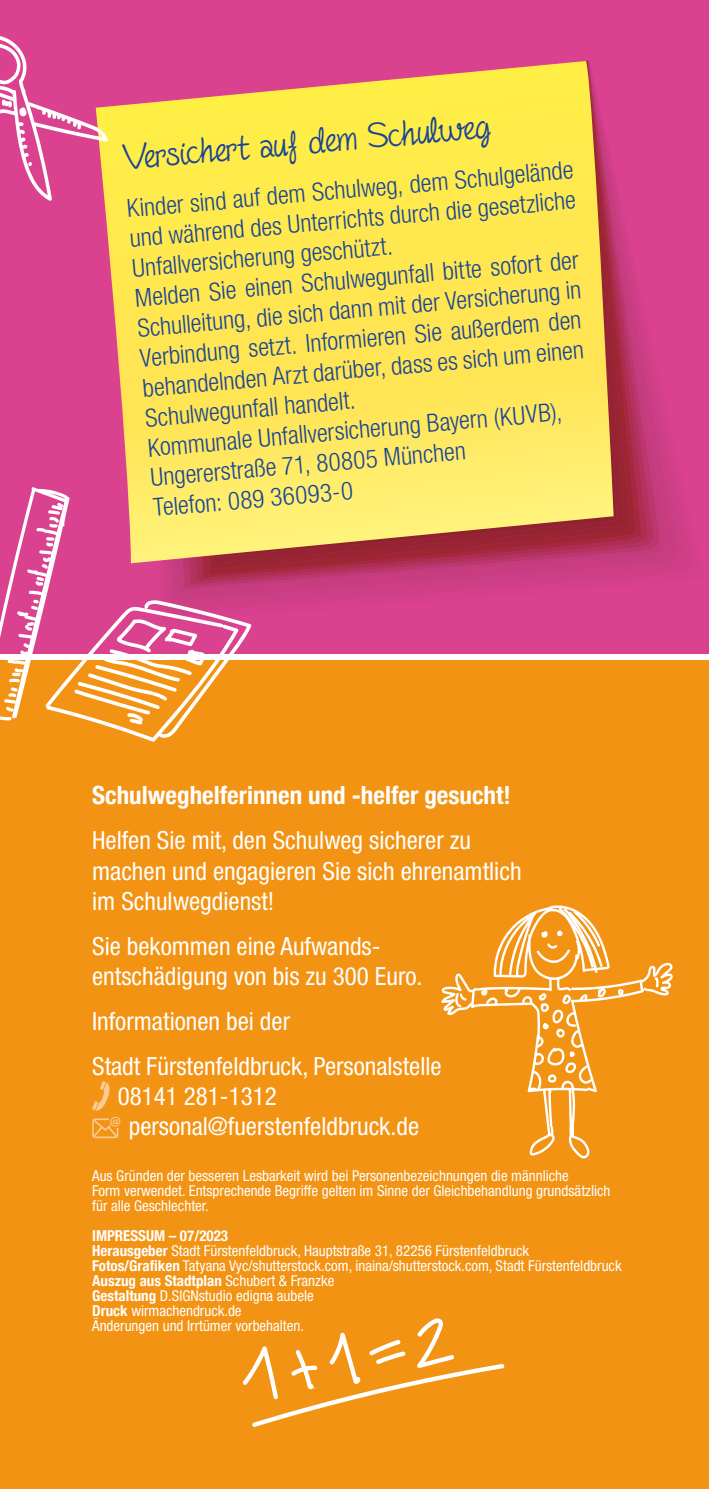
<style>
.page{position:relative;width:709px;height:1489px;background:#fff}
.page>*{position:absolute;margin:0;border:0;box-sizing:border-box;transform-origin:0 0}
.t1{font:40px "Fineliner Script";color:#194495}
.t2{font:300 condensed 25px/30px "Helvetica Neue LT Pro";color:#194495}
.t3{font:condensed 25px/30px "Helvetica Neue LT Pro";color:#fff}
.t4{font:700 condensed 25px "Helvetica Neue";color:#fff}
.t5{font:condensed 15px/15px "Helvetica Neue LT Pro";color:#fff}
.t6{font:700 condensed 15px "Helvetica Neue";color:#fff}
.s1{font-family:"Helvetica Neue";font-weight:700}
.s2{font-family:"Helvetica Neue LT Pro";font-weight:400}
</style>
<div class="page">
<div style="left:0;top:0;width:709px;height:653px;background:#da4290"></div>
<div style="left:0;top:660px;width:709px;height:828px;background:#f39313"></div>
<svg style="left:92px;top:1081px;width:18px;height:29px"></svg>
<svg style="left:92px;top:1117px;width:28px;height:21px"></svg>
<svg style="left:251px;top:273px;width:387px;height:301px"></svg>
<svg style="left:251px;top:243px;width:380px;height:325px;background:#ad2e53"></svg>
<svg style="left:104px;top:61px;width:509px;height:502px;background:#f7d257"></svg>
<svg style="left:243px;top:1318px;width:261px;height:108px"></svg>
<svg style="left:441px;top:905px;width:232px;height:253px"></svg>
<svg style="left:654px;top:976px;width:4px;height:11px"></svg>
<svg style="left:541px;top:931px;width:6px;height:6px"></svg>
<svg style="left:557px;top:930px;width:5px;height:6px"></svg>
<svg style="left:455px;top:992px;width:11px;height:15px"></svg>
<svg style="left:539px;top:992px;width:32px;height:45px"></svg>
<svg style="left:547px;top:1047px;width:29px;height:35px"></svg>
<svg style="left:0;top:487px;width:251px;height:254px"></svg>
<svg style="left:0;top:36px;width:108px;height:165px"></svg>
<h1 class="t1" style="left:121px;top:137px;width:369px;rotate:-5deg">Versichert auf dem Schulweg</h1>
<p class="t2" style="left:126px;top:193px;width:449px;rotate:-5deg">Kinder sind auf dem Schulweg, dem Schulgelände und während des Unterrichts durch die gesetzliche Unfallversicherung geschützt.<br>Melden Sie einen Schulwegunfall bitte sofort der Schulleitung, die sich dann mit der Versicherung in Verbindung setzt. Informieren Sie außerdem den behandelnden Arzt darüber, dass es sich um einen Schulwegunfall handelt.<br>Kommunale Unfallversicherung Bayern (KUVB), Ungererstraße 71, 80805 München<br>Telefon: 089 36093-0</p>
<h2 class="t4" style="left:92px;top:774px;width:420px">Schulweghelferinnen und -helfer gesucht!</h2>
<h2 class="t3" style="left:92px;top:825px;width:431px">Helfen Sie mit, den Schulweg sicherer zu machen und engagieren Sie sich ehrenamtlich im Schulwegdienst!</h2>
<h2 class="t3" style="left:92px;top:930px;width:332px">Sie bekommen eine Aufwands&shy;entschädigung von bis zu 300 Euro.</h2>
<h2 class="t3" style="left:92px;top:998px;width:351px;line-height:45px">Informationen bei der<br>Stadt Fürstenfeldbruck, Personalstelle</h2>
<h2 class="t3" style="left:129px;top:1080px;width:292px;text-indent:-11px">08141 281-1312 personal@fuerstenfeldbruck.de</h2>
<p class="t5" style="left:92px;top:1168px;width:520px">Aus Gründen der besseren Lesbarkeit wird bei Personenbezeichnungen die männliche<br>Form verwendet. Entsprechende Begriffe gelten im Sinne der Gleichbehandlung grundsätzlich für alle Geschlechter.</p>
<p class="t6" style="left:92px;top:1223px;width:137px">IMPRESSUM – 07/2023</p>
<p class="t5" style="left:92px;top:1243px;width:531px"><span class="s1">Herausgeber</span> Stadt Fürstenfeldbruck, Hauptstraße 31, 82256 Fürstenfeldbruck<br><span class="s1">Fotos/Grafiken</span> Tatyana Vyc/shutterstock.com, inaina/shutterstock.com, Stadt Fürstenfeldbruck</p>
<p class="t6" style="left:92px;top:1268px;width:244px">Auszug aus Stadtplan <span class="s2">Schubert &amp; Franzke</span></p>
<p class="t5" style="left:92px;top:1288px;width:223px"><span class="s1">Gestaltung</span> D.SIGNstudio edigna aubele<br><span class="s1">Druck</span> wirmachendruck.de<br>Änderungen und Irrtümer vorbehalten.</p>
</div>
